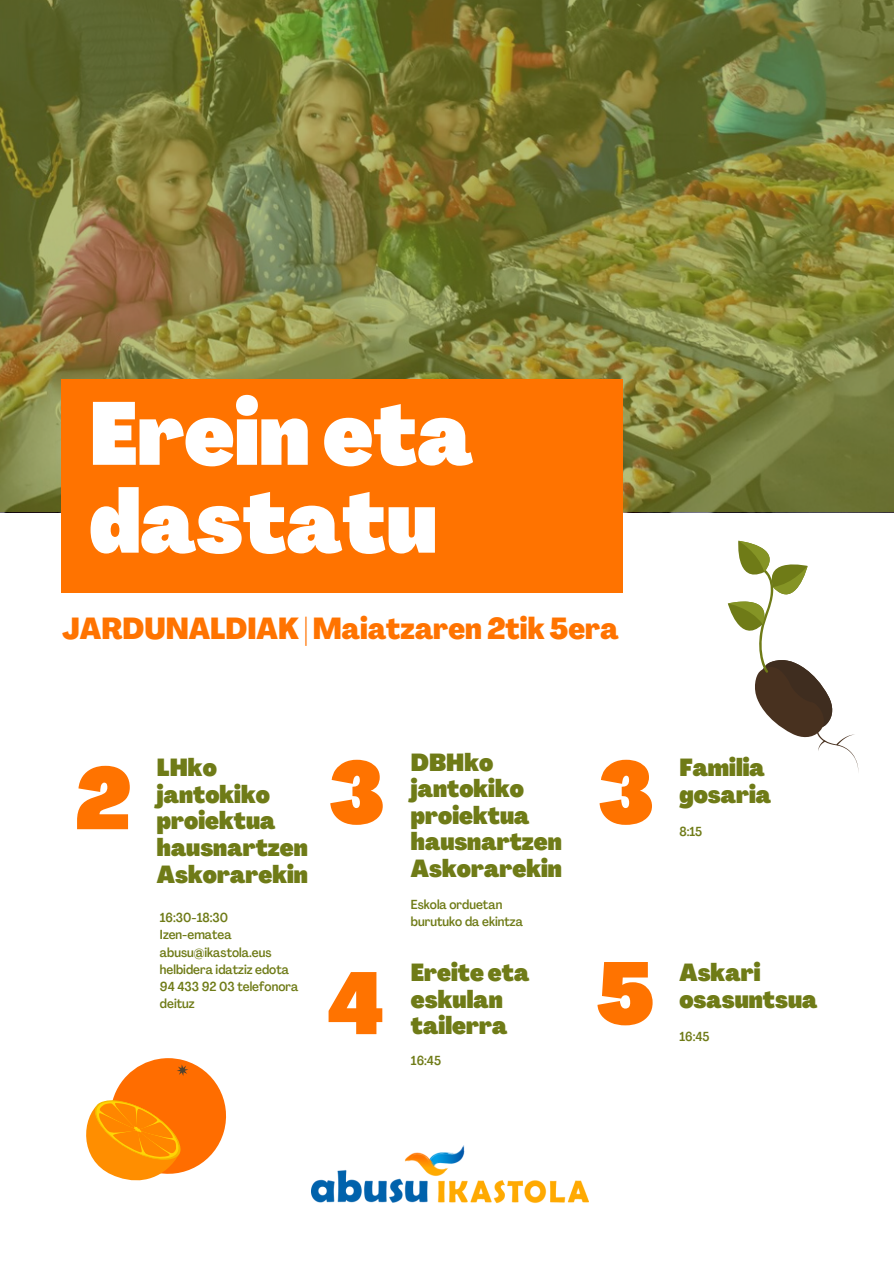
<style>
.page{position:relative;width:894px;height:1264px;background:#fff}
.page>*{position:absolute;margin:0;border:0;box-sizing:border-box;transform-origin:0 0}
.t1{font:900 condensed 87.3px/87.8px "Agrandir";color:#fff}
.t2{font:900 condensed 86.25px "Agrandir";color:#ff7300}
.t3{font:800 condensed 29.85px "Agrandir";color:#ff7300}
.t4{font:900 condensed 24.15px/26.5px "Agrandir";color:#6f7b17}
.t5{font:500 condensed 12.9px/17.2px "Agrandir";color:#6f7b17}
</style>
<div class="page">
<img style="left:0;top:0;width:892px;height:511px">
<div style="left:61px;top:379px;width:561px;height:213px;background:#ff7300"></div>
<img style="left:311px;top:1145px;width:277px;height:59px">
<svg style="left:86px;top:1058px;width:140px;height:123px"></svg>
<svg style="left:727px;top:541px;width:131px;height:227px"></svg>
<h1 class="t1" style="left:89px;top:399px;width:385px">Erein eta dastatu</h1>
<p class="t3" style="left:62px;top:616px;width:557px">JARDUNALDIAK | Maiatzaren 2tik 5era</p>
<h2 class="t2" style="left:75px;top:764px;width:58px">2</h2>
<p class="t4" style="left:157px;top:756px;width:152px">LHko jantokiko proiektua hausnartzen<br>Askorarekin</p>
<p class="t5" style="left:160px;top:910px;width:140px">16:30-18:30<br>Izen-ematea abusu@ikastola.eus helbidera idatziz edota<br>94 433 92 03 telefonora deituz</p>
<h2 class="t2" style="left:329px;top:758px;width:57px">3</h2>
<h2 class="t2" style="left:327px;top:969px;width:59px">4</h2>
<p class="t4" style="left:411px;top:751px;width:152px">DBHko jantokiko proiektua hausnartzen<br>Askorarekin</p>
<p class="t5" style="left:411px;top:897px;width:113px">Eskola orduetan burutuko da ekintza</p>
<p class="t4" style="left:411px;top:961px;width:120px">Ereite eta eskulan tailerra</p>
<p class="t5" style="left:411px;top:1053px;width:32px">16:45</p>
<h2 class="t2" style="left:598px;top:758px;width:57px">3</h2>
<p class="t4" style="left:679px;top:756px;width:93px">Familia gosaria</p>
<p class="t5" style="left:679px;top:824px;width:24px">8:15</p>
<h2 class="t2" style="left:596px;top:959px;width:59px">5</h2>
<p class="t4" style="left:679px;top:961px;width:139px">Askari osasuntsua</p>
<p class="t5" style="left:679px;top:1029px;width:32px">16:45</p>
</div>
